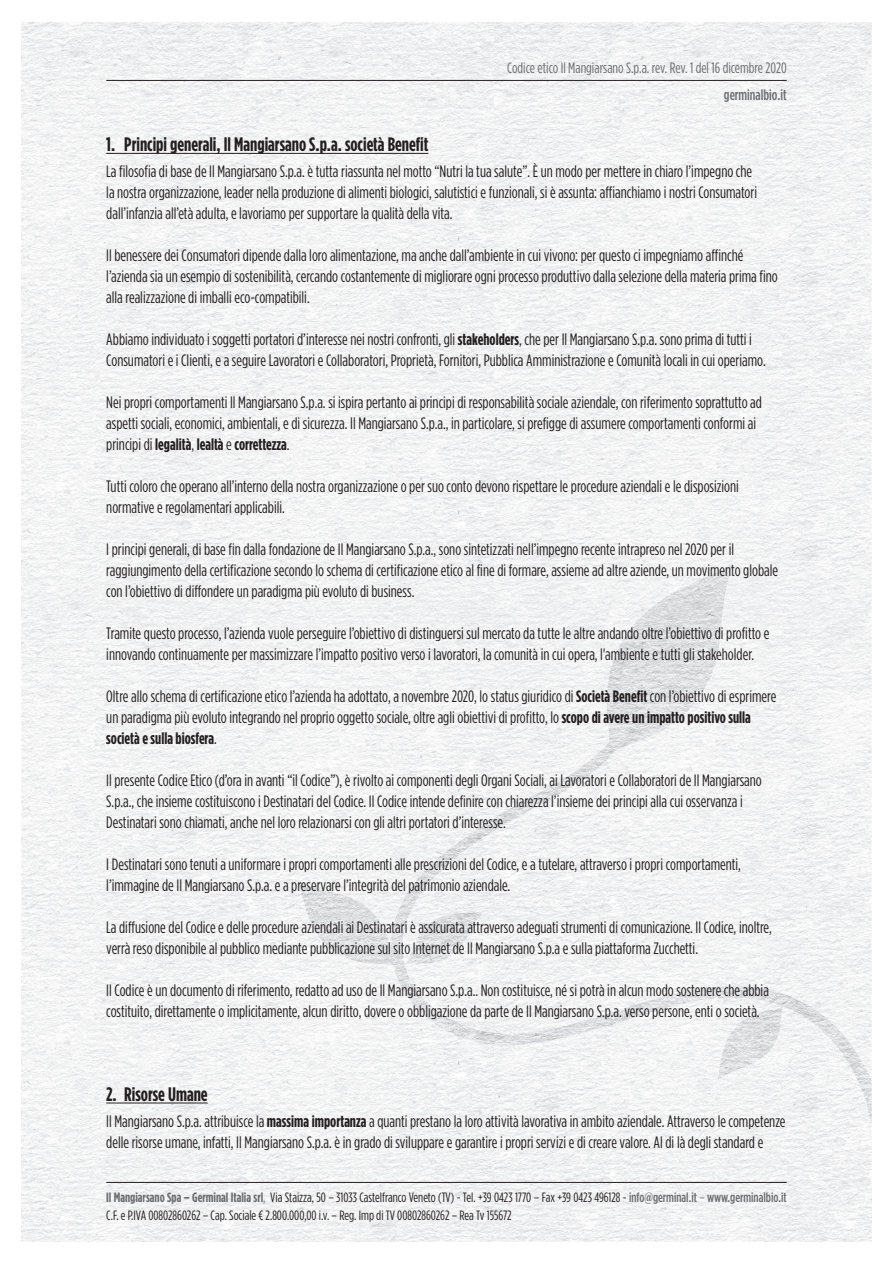
<style>
.page{position:relative;width:893px;height:1263px;background:#fff}
.page>*{position:absolute;margin:0;border:0;box-sizing:border-box;transform-origin:0 0}
.t1{font:700 19.5px "Gotham Condensed";color:#231f20}
.t2{font:16.5px/21px "Gotham Condensed";color:#231f20}
.t3{font:15px "Gotham Condensed";color:#6c6d70}
.t4{font:500 15px "Gotham Condensed";color:#6c6d70}
.t5{font:13.5px/18px "Gotham Condensed";color:#231f20}
.s1{font-weight:700}
.s2{font-weight:700;color:#6c6d70}
.s3{color:#6c6d70}
.s4{font-weight:500;color:#6c6d70}
</style>
<div class="page">
<img style="left:21px;top:22px;width:744px;height:317px">
<img style="left:765px;top:22px;width:107px;height:1220px">
<img style="left:21px;top:339px;width:372px;height:903px">
<img style="left:393px;top:339px;width:373px;height:266px">
<img style="left:393px;top:605px;width:266px;height:637px">
<img style="left:713px;top:605px;width:53px;height:637px">
<img style="left:659px;top:767px;width:54px;height:475px">
<img style="left:612px;top:563px;width:121px;height:102px">
<img style="left:580px;top:664px;width:135px;height:103px">
<img style="left:454px;top:781px;width:105px;height:78px">
<img style="left:558px;top:767px;width:41px;height:28px">
<img style="left:401px;top:845px;width:53px;height:190px">
<img style="left:298px;top:881px;width:104px;height:91px">
<img style="left:454px;top:912px;width:53px;height:133px">
<img style="left:395px;top:971px;width:7px;height:17px">
<img style="left:558px;top:996px;width:105px;height:43px">
<img style="left:662px;top:986px;width:170px;height:37px">
<img style="left:506px;top:1027px;width:53px;height:18px">
<img style="left:719px;top:1022px;width:150px;height:52px">
<svg style="left:717px;top:1073px;width:13px;height:7px"></svg>
<img style="left:854px;top:1073px;width:18px;height:51px">
<hr style="left:106px;top:80px;width:681px;height:1px;background:#231f20">
<hr style="left:106px;top:1182px;width:681px;height:1px;background:#231f20">
<hr style="left:106px;top:153px;width:322px;height:1px;background:#231f20">
<hr style="left:106px;top:1102px;width:102px;height:1px;background:#231f20">
<p class="t3" style="left:507px;top:59px;width:281px">Codice etico Il Mangiarsano S.p.a. rev. Rev. 1 del 16 dicembre 2020</p>
<p class="t4" style="left:724px;top:86px;width:64px">germinalbio.it</p>
<p class="t1" style="left:106px;top:133px;width:324px">1. Principi generali, Il Mangiarsano S.p.a. società Benefit</p>
<p class="t2" style="left:106px;top:160px;width:652px">La filosofia di base de Il Mangiarsano S.p.a. è tutta riassunta nel motto “Nutri la tua salute”. È un modo per mettere in chiaro l’impegno che la nostra organizzazione, leader nella produzione di alimenti biologici, salutistici e funzionali, si è assunta: affianchiamo i nostri Consumatori dall’infanzia all’età adulta, e lavoriamo per supportare la qualità della vita.</p>
<p class="t2" style="left:106px;top:244px;width:673px">Il benessere dei Consumatori dipende dalla loro alimentazione, ma anche dall’ambiente in cui vivono: per questo ci impegniamo affinché l’azienda sia un esempio di sostenibilità, cercando costantemente di migliorare ogni processo produttivo dalla selezione della materia prima fino alla realizzazione di imballi eco-compatibili.</p>
<p class="t2" style="left:106px;top:328px;width:661px">Abbiamo individuato i soggetti portatori d’interesse nei nostri confronti, gli <span class="s1">stakeholders</span>, che per Il Mangiarsano S.p.a. sono prima di tutti i<br>Consumatori e i Clienti, e a seguire Lavoratori e Collaboratori, Proprietà, Fornitori, Pubblica Amministrazione e Comunità locali in cui operiamo.</p>
<p class="t2" style="left:106px;top:391px;width:657px">Nei propri comportamenti Il Mangiarsano S.p.a. si ispira pertanto ai principi di responsabilità sociale aziendale, con riferimento soprattutto ad aspetti sociali, economici, ambientali, e di sicurezza. Il Mangiarsano S.p.a., in particolare, si prefigge di assumere comportamenti conformi ai principi di <span class="s1">legalità</span>, <span class="s1">lealtà</span> e <span class="s1">correttezza</span>.</p>
<p class="t2" style="left:106px;top:475px;width:634px">Tutti coloro che operano all’interno della nostra organizzazione o per suo conto devono rispettare le procedure aziendali e le disposizioni normative e regolamentari applicabili.</p>
<p class="t2" style="left:106px;top:538px;width:673px">I principi generali, di base fin dalla fondazione de Il Mangiarsano S.p.a., sono sintetizzati nell’impegno recente intrapreso nel 2020 per il raggiungimento della certificazione secondo lo schema di certificazione etico al fine di formare, assieme ad altre aziende, un movimento globale con l’obiettivo di diffondere un paradigma più evoluto di business.</p>
<p class="t2" style="left:106px;top:622px;width:665px">Tramite questo processo, l’azienda vuole perseguire l’obiettivo di distinguersi sul mercato da tutte le altre andando oltre l’obiettivo di profitto e innovando continuamente per massimizzare l’impatto positivo verso i lavoratori, la comunità in cui opera, l'ambiente e tutti gli stakeholder.</p>
<p class="t2" style="left:106px;top:685px;width:672px">Oltre allo schema di certificazione etico l’azienda ha adottato, a novembre 2020, lo status giuridico di <span class="s1">Società Benefit</span> con l’obiettivo di esprimere un paradigma più evoluto integrando nel proprio oggetto sociale, oltre agli obiettivi di profitto, lo <span class="s1">scopo di avere un impatto positivo sulla società e sulla biosfera</span>.</p>
<p class="t2" style="left:106px;top:769px;width:657px">Il presente Codice Etico (d’ora in avanti “il Codice”), è rivolto ai componenti degli Organi Sociali, ai Lavoratori e Collaboratori de Il Mangiarsano<br>S.p.a., che insieme costituiscono i Destinatari del Codice. Il Codice intende definire con chiarezza l’insieme dei principi alla cui osservanza i<br>Destinatari sono chiamati, anche nel loro relazionarsi con gli altri portatori d’interesse.</p>
<p class="t2" style="left:106px;top:853px;width:636px">I Destinatari sono tenuti a uniformare i propri comportamenti alle prescrizioni del Codice, e a tutelare, attraverso i propri comportamenti, l’immagine de Il Mangiarsano S.p.a. e a preservare l’integrità del patrimonio aziendale.</p>
<p class="t2" style="left:106px;top:916px;width:667px">La diffusione del Codice e delle procedure aziendali ai Destinatari è assicurata attraverso adeguati strumenti di comunicazione. Il Codice, inoltre, verrà reso disponibile al pubblico mediante pubblicazione sul sito Internet de Il Mangiarsano S.p.a e sulla piattaforma Zucchetti.</p>
<p class="t2" style="left:106px;top:979px;width:664px">Il Codice è un documento di riferimento, redatto ad uso de Il Mangiarsano S.p.a.. Non costituisce, né si potrà in alcun modo sostenere che abbia costituito, direttamente o implicitamente, alcun diritto, dovere o obbligazione da parte de Il Mangiarsano S.p.a. verso persone, enti o società.</p>
<p class="t1" style="left:106px;top:1083px;width:103px">2. Risorse Umane</p>
<p class="t2" style="left:106px;top:1110px;width:681px">Il Mangiarsano S.p.a. attribuisce la <span class="s1">massima importanza</span> a quanti prestano la loro attività lavorativa in ambito aziendale. Attraverso le competenze delle risorse umane, infatti, Il Mangiarsano S.p.a. è in grado di sviluppare e garantire i propri servizi e di creare valore. Al di là degli standard e</p>
<p class="t5" style="left:106px;top:1188px;width:682px"><span class="s2">Il Mangiarsano Spa – Germinal Italia srl</span><span class="s3">,</span> Via Staizza, 50 – 31033 Castelfranco Veneto (TV) - Tel. +39 0423 1770 – Fax +39 0423 496128 - <span class="s4">info@germinal.it</span> <span class="s3">–</span> <span class="s4">www.germinalbio.it<br></span>C.F. e P.IVA 00802860262 – Cap. Sociale € 2.800.000,00 i.v. – Reg. Imp di TV 00802860262 – Rea Tv 155672</p>
</div>
